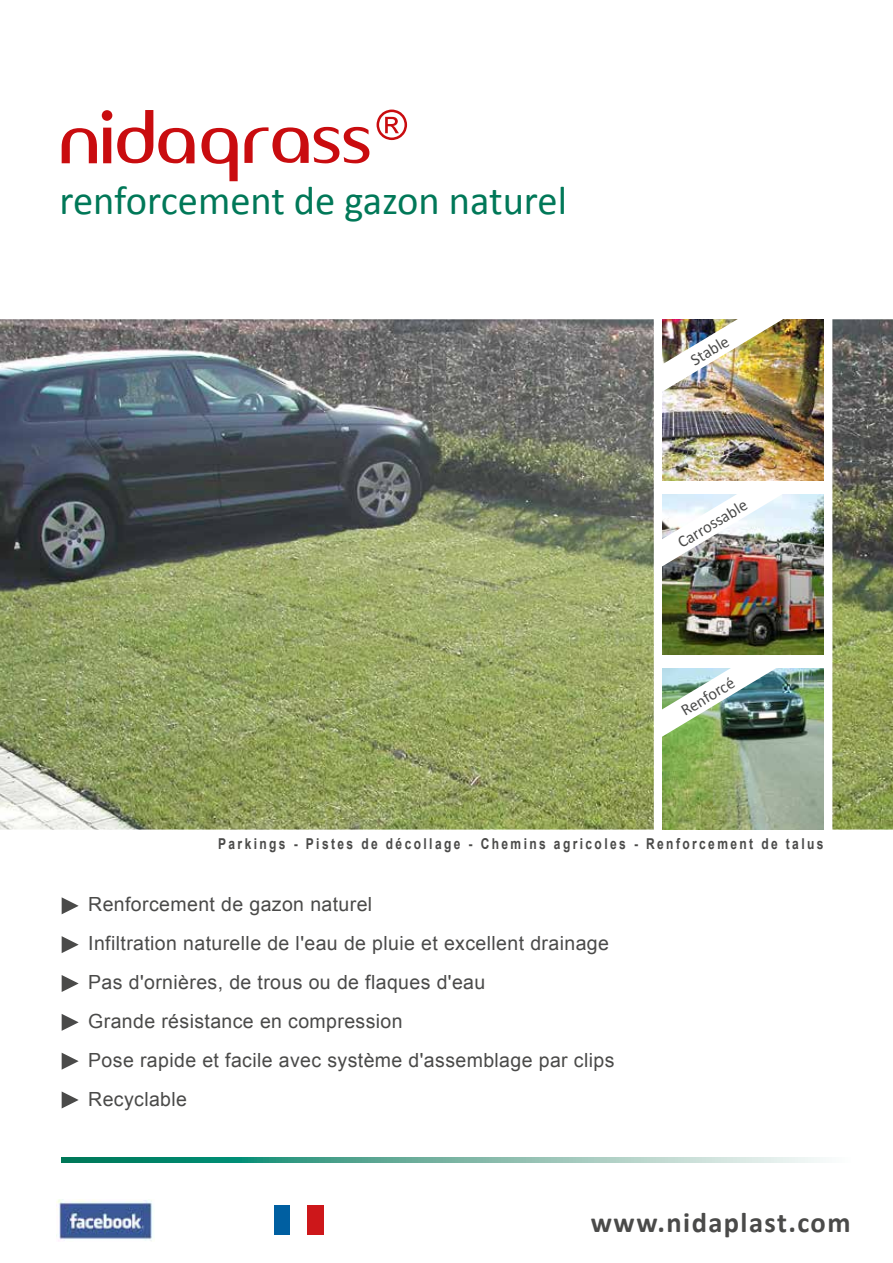
<style>
.page{position:relative;width:893px;height:1263px;background:#fff}
.page>*{position:absolute;margin:0;border:0;box-sizing:border-box;transform-origin:0 0}
.t1{font:40.5px "Calibri";color:#007858}
.t2{font:700 28.5px "Calibri";letter-spacing:.05em;color:#4a4a49}
.t3{font:19.5px/39px "Arial";letter-spacing:.02em;color:#4a4a49}
.t4{font:16.5px "Calibri";color:#4a4a49}
.t5{font:700 15px "Arial";letter-spacing:.2em;color:#4a4a49;scale:.8 1}
</style>
<div class="page">
<svg style="left:244px;top:127px;width:125px;height:36px"></svg>
<svg style="left:62px;top:110px;width:133px;height:53px"></svg>
<svg style="left:377px;top:110px;width:30px;height:30px"></svg>
<svg style="left:201px;top:128px;width:37px;height:53px"></svg>
<img style="left:0;top:319px;width:893px;height:510px">
<svg style="left:62px;top:1091px;width:17px;height:17px"></svg>
<svg style="left:62px;top:936px;width:17px;height:17px"></svg>
<svg style="left:62px;top:975px;width:17px;height:17px"></svg>
<svg style="left:62px;top:1014px;width:17px;height:17px"></svg>
<svg style="left:62px;top:1053px;width:17px;height:17px"></svg>
<svg style="left:62px;top:897px;width:17px;height:17px"></svg>
<svg style="left:62px;top:1158px;width:761px;height:4px;background:#6eb3a2"></svg>
<img style="left:56px;top:1200px;width:97px;height:41px">
<div style="left:274px;top:1205px;width:17px;height:30px;background:#005fa1"></div>
<div style="left:307px;top:1205px;width:16px;height:30px;background:#cd171a"></div>
<h1 class="t1" style="left:60px;top:175px;width:509px">renforcement de gazon naturel</h1>
<p class="t4" style="left:687px;top:352px;width:43px;rotate:-31deg">Stable</p>
<p class="t4" style="left:674px;top:534px;width:80px;rotate:-31deg">Carrossable</p>
<p class="t4" style="left:677px;top:703px;width:61px;rotate:-31deg">Renforcé</p>
<p class="t5" style="left:218px;top:834px;width:758px">Parkings - Pistes de décollage - Chemins agricoles - Renforcement de talus</p>
<p class="t3" style="left:88px;top:885px;width:528px">Renforcement de gazon naturel<br>Infiltration naturelle de l'eau de pluie et excellent drainage Pas d'ornières, de trous ou de flaques d'eau<br>Grande résistance en compression<br>Pose rapide et facile avec système d'assemblage par clips Recyclable</p>
<h2 class="t2" style="left:591px;top:1204px;width:261px">www.nidaplast.com</h2>
</div>
